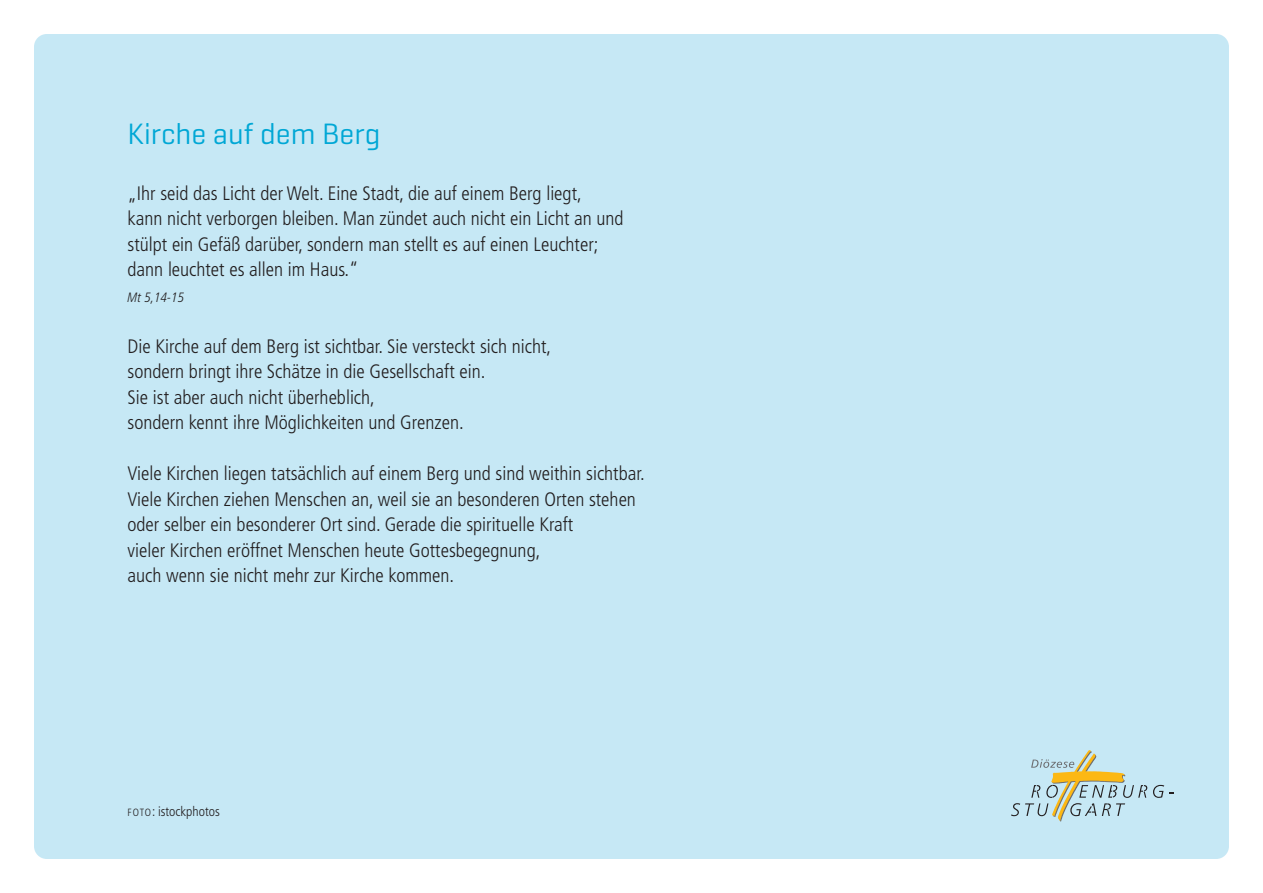
<style>
.page{position:relative;width:1263px;height:893px;background:#fff}
.page>*{position:absolute;margin:0;border:0;box-sizing:border-box;transform-origin:0 0}
.t1{font:30px "Geogrotesque";color:#00a7d5}
.t2{font:300 condensed 19.5px/25.5px "Frutiger LT Pro";color:#231f20}
.t3{font:300 condensed 13.5px "Frutiger LT Pro";color:#231f20}
.t4{font:italic 300 condensed 13.5px "Frutiger LT Pro";color:#231f20}
.s1{font-size:10.5px}
</style>
<div class="page">
<div style="left:34px;top:34px;width:1195px;height:825px;background:#c6e8f5;border-radius:13px"></div>
<svg style="left:1153px;top:785px;width:21px;height:13px"></svg>
<svg style="left:1011px;top:750px;width:136px;height:72px"></svg>
<h1 class="t1" style="left:128px;top:123px;width:254px">Kirche auf dem Berg</h1>
<p class="t2" style="left:128px;top:182px;width:498px">„Ihr seid das Licht der Welt. Eine Stadt, die auf einem Berg liegt,<br>kann nicht verborgen bleiben. Man zündet auch nicht ein Licht an und stülpt ein Gefäß darüber, sondern man stellt es auf einen Leuchter; dann leuchtet es allen im Haus.“</p>
<p class="t4" style="left:128px;top:292px;width:58px">Mt 5,14-15</p>
<p class="t2" style="left:128px;top:335px;width:425px">Die Kirche auf dem Berg ist sichtbar. Sie versteckt sich nicht, sondern bringt ihre Schätze in die Gesellschaft ein.<br>Sie ist aber auch nicht überheblich,<br>sondern kennt ihre Möglichkeiten und Grenzen.</p>
<p class="t2" style="left:128px;top:463px;width:519px">Viele Kirchen liegen tatsächlich auf einem Berg und sind weithin sichtbar.<br>Viele Kirchen ziehen Menschen an, weil sie an besonderen Orten stehen oder selber ein besonderer Ort sind. Gerade die spirituelle Kraft<br>vieler Kirchen eröffnet Menschen heute Gottesbegegnung,<br>auch wenn sie nicht mehr zur Kirche kommen.</p>
<p class="t3" style="left:128px;top:806px;width:94px"><span class="s1">FOTO</span>: istockphotos</p>
</div>
